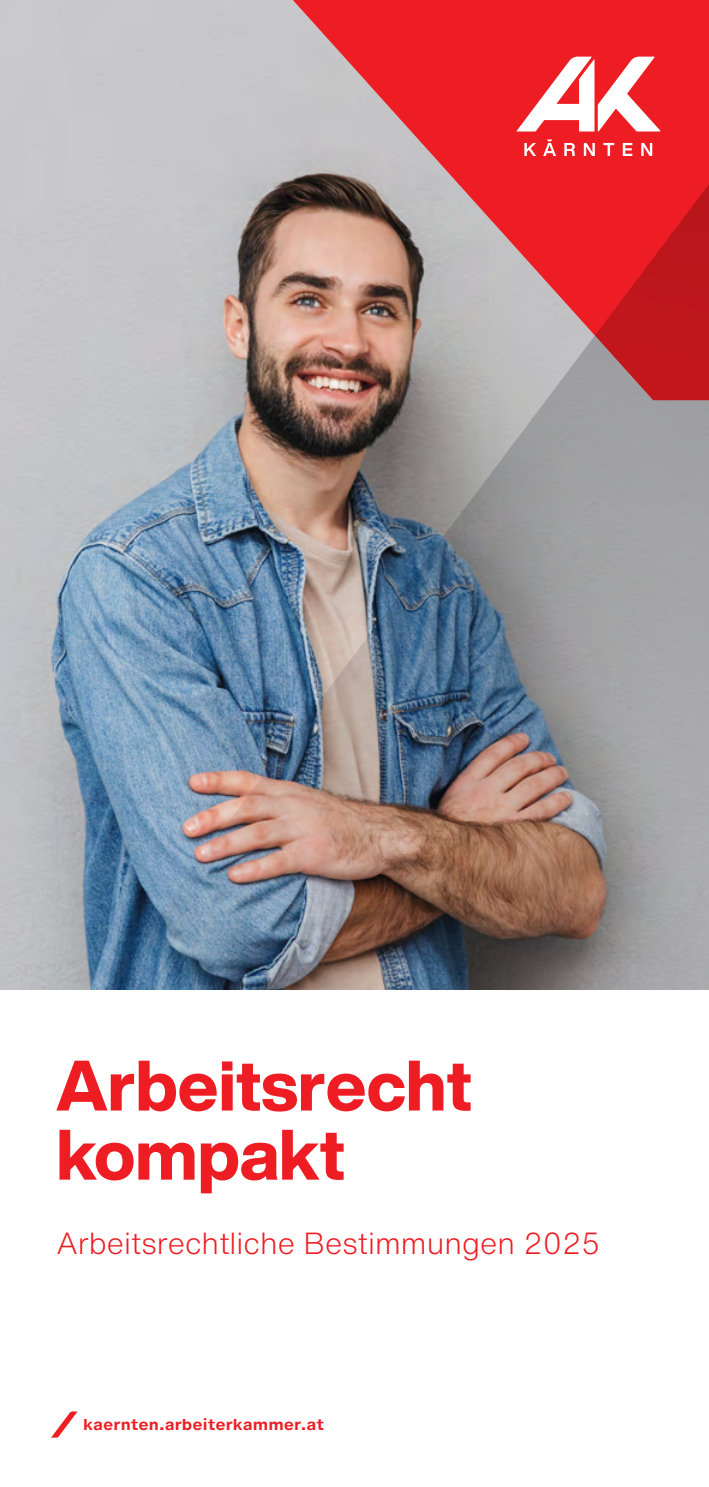
<style>
.page{position:relative;width:709px;height:1487px;background:#fff}
.page>*{position:absolute;margin:0;border:0;box-sizing:border-box;transform-origin:0 0}
.t1{font:800 70px/69px "Helvetica Now Display";color:#ee1d23}
.t2{font:300 30px "Helvetica Now Text";color:#ee1d23}
.t3{font:700 15px "Helvetica Now Micro";color:#ee1d23}
</style>
<div class="page">
<svg style="left:293px;top:0;width:416px;height:81px;background:#ea2d33"></svg>
<img style="left:0;top:81px;width:709px;height:909px">
<svg style="left:51px;top:1411px;width:26px;height:26px"></svg>
<svg style="left:516px;top:57px;width:144px;height:75px"></svg>
<svg style="left:524px;top:143px;width:12px;height:13px"></svg>
<svg style="left:564px;top:143px;width:11px;height:13px"></svg>
<svg style="left:584px;top:143px;width:11px;height:13px"></svg>
<svg style="left:603px;top:143px;width:11px;height:13px"></svg>
<svg style="left:623px;top:143px;width:9px;height:13px"></svg>
<svg style="left:641px;top:143px;width:11px;height:13px"></svg>
<svg style="left:543px;top:139px;width:13px;height:17px"></svg>
<p class="t1" style="left:56px;top:1050px;width:417px">Arbeitsrecht kompakt</p>
<p class="t2" style="left:56px;top:1222px;width:545px">Arbeitsrechtliche Bestimmungen 2025</p>
<p class="t3" style="left:83px;top:1412px;width:243px">kaernten.arbeiterkammer.at</p>
</div>
